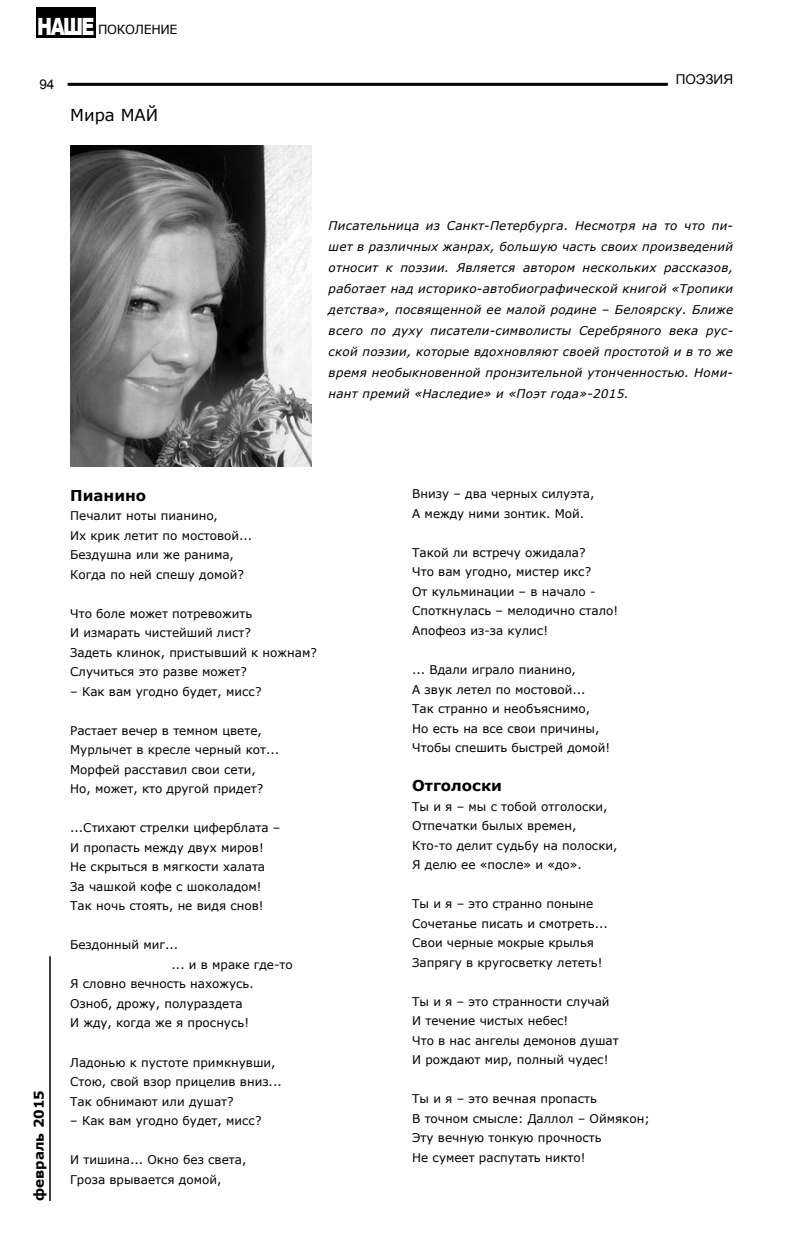
<style>
.page{position:relative;width:787px;height:1255px;background:#fff}
.page>*{position:absolute;margin:0;border:0;box-sizing:border-box;transform-origin:0 0}
.t1{font:900 23.7px "Arial";color:#fff;scale:.76 1}
.t2{font:16.5px "Verdana";color:#000}
.t3{font:700 15px "Verdana";color:#000}
.t4{font:700 13.5px "Verdana";color:#000}
.t5{font:13.5px "Arial";color:#000}
.t6{font:12.6px "Verdana";letter-spacing:-.025em;color:#000}
.t7{font:12px/19.5px "Verdana";color:#000}
.t8{font:italic 12px/21px "Verdana";letter-spacing:.02em;color:#000;text-align:justify}
</style>
<div class="page">
<hr style="left:49px;top:956px;width:2px;height:244px;background:#000">
<div style="left:36px;top:7px;width:60px;height:31px;background:#000101"></div>
<hr style="left:68px;top:83px;width:600px;height:3px;background:#000">
<img style="left:70px;top:145px;width:241px;height:321px">
<h1 class="t1" style="left:37px;top:9px;width:77px">НАШЕ</h1>
<p class="t6" style="left:98px;top:22px;width:81px">ПОКОЛЕНИЕ</p>
<p class="t5" style="left:39px;top:75px;width:17px">94</p>
<h2 class="t2" style="left:70px;top:104px;width:90px">Мира МАЙ</h2>
<p class="t5" style="left:675px;top:70px;width:59px">Поэзия</p>
<p class="t8" style="left:328px;top:215px;width:406px">Писательница из Санкт-Петербурга. Несмотря на то что пи&shy;шет в различных жанрах, большую часть своих произведений относит к поэзии. Является автором нескольких рассказов, работает над историко-автобиографической книгой «Тропики детства», посвященной ее малой родине – Белоярску. Ближе всего по духу писатели-символисты Серебряного века рус&shy;ской поэзии, которые вдохновляют своей простотой и в то же время необыкновенной пронзительной утонченностью. Номи&shy;нант премий «Наследие» и «Поэт года»-2015.</p>
<p class="t4" style="left:30px;top:1200px;width:112px;rotate:-90deg">февраль 2015</p>
<p class="t3" style="left:70px;top:485px;width:78px">Пианино</p>
<p class="t7" style="left:70px;top:505px;width:183px">Печалит ноты пианино,<br>Их крик летит по мостовой...<br>Бездушна или же ранима,<br>Когда по ней спешу домой?</p>
<p class="t7" style="left:70px;top:603px;width:248px">Что боле может потревожить<br>И измарать чистейший лист?<br>Задеть клинок, пристывший к ножнам?<br>Случиться это разве может?</p>
<p class="t7" style="left:70px;top:681px;width:193px">– Как вам угодно будет, мисс?</p>
<p class="t7" style="left:70px;top:720px;width:211px">Растает вечер в темном цвете,<br>Мурлычет в кресле черный кот...<br>Морфей расставил свои сети,<br>Но, может, кто другой придет?</p>
<p class="t7" style="left:70px;top:817px;width:212px">...Стихают стрелки циферблата –<br>И пропасть между двух миров!<br>Не скрыться в мягкости халата<br>За чашкой кофе с шоколадом!<br>Так ночь стоять, не видя снов!</p>
<p class="t7" style="left:70px;top:934px;width:109px">Бездонный миг...</p>
<p class="t7" style="left:172px;top:954px;width:123px">... и в мраке где-то</p>
<p class="t7" style="left:70px;top:973px;width:185px">Я словно вечность нахожусь.</p>
<p class="t7" style="left:70px;top:993px;width:174px">Озноб, дрожу, полураздета</p>
<p class="t7" style="left:70px;top:1012px;width:180px">И жду, когда же я проснусь!</p>
<p class="t7" style="left:70px;top:1051px;width:213px">Ладонью к пустоте примкнувши,<br>Стою, свой взор прицелив вниз...<br>Так обнимают или душат?</p>
<p class="t7" style="left:70px;top:1110px;width:193px">– Как вам угодно будет, мисс?</p>
<p class="t7" style="left:70px;top:1149px;width:178px">И тишина... Окно без света,<br>Гроза врывается домой,</p>
<p class="t7" style="left:412px;top:484px;width:184px">Внизу – два черных силуэта,<br>А между ними зонтик. Мой.</p>
<p class="t7" style="left:412px;top:542px;width:207px">Такой ли встречу ожидала?<br>Что вам угодно, мистер икс?<br>От кульминации – в начало -<br>Споткнулась – мелодично стало!<br>Апофеоз из-за кулис!</p>
<p class="t7" style="left:412px;top:659px;width:199px">... Вдали играло пианино,<br>А звук летел по мостовой...<br>Так странно и необъяснимо,<br>Но есть на все свои причины,<br>Чтобы спешить быстрей домой!</p>
<p class="t3" style="left:412px;top:776px;width:91px">Отголоски</p>
<p class="t7" style="left:412px;top:796px;width:207px">Ты и я – мы с тобой отголоски,<br>Отпечатки былых времен,<br>Кто-то делит судьбу на полоски,<br>Я делю ее «после» и «до».</p>
<p class="t7" style="left:412px;top:893px;width:197px">Ты и я – это странно поныне<br>Сочетанье писать и смотреть...<br>Свои черные мокрые крылья<br>Запрягу в кругосветку лететь!</p>
<p class="t7" style="left:412px;top:991px;width:208px">Ты и я – это странности случай<br>И течение чистых небес!<br>Что в нас ангелы демонов душат<br>И рождают мир, полный чудес!</p>
<p class="t7" style="left:412px;top:1088px;width:239px">Ты и я – это вечная пропасть<br>В точном смысле: Даллол – Оймякон;<br>Эту вечную тонкую прочность<br>Не сумеет распутать никто!</p>
</div>
